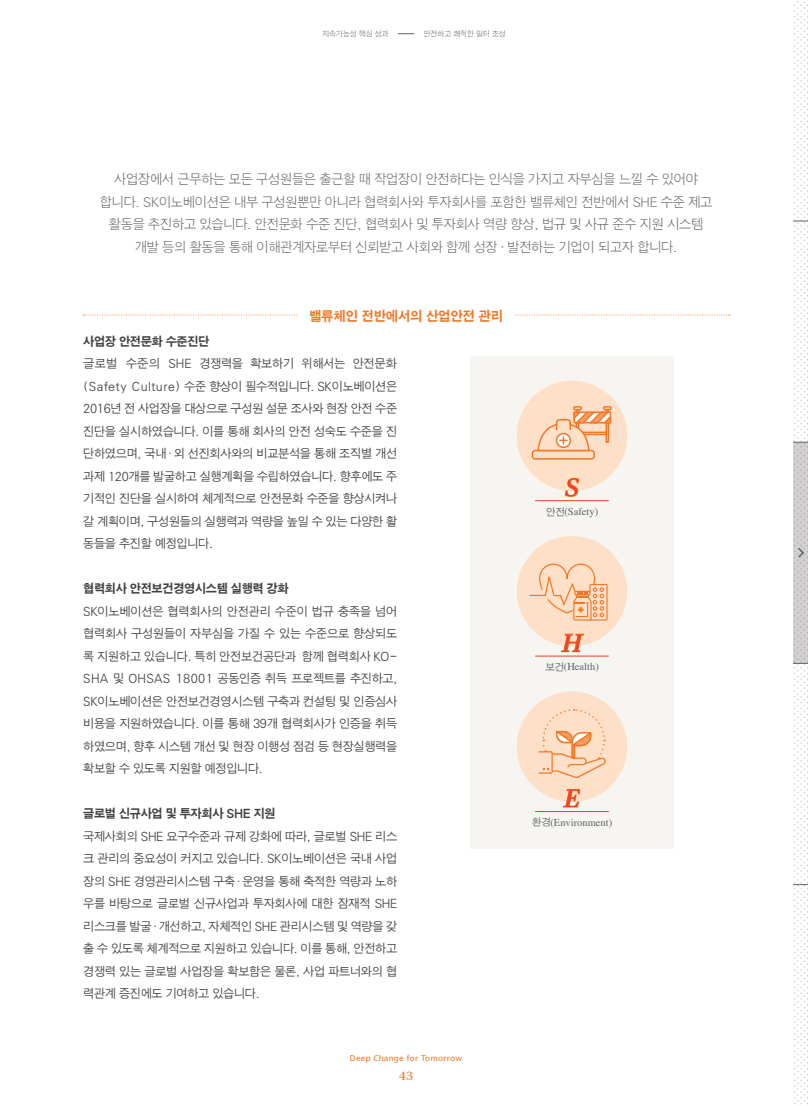
<style>
.page{position:relative;width:808px;height:1106px;background:#fff}
.page>*{position:absolute;margin:0;border:0;box-sizing:border-box;transform-origin:0 0}
.t1{font:italic 25.5px "Bosch Serif";color:#ef4123}
.t2{font:13.5px/22.5px "SM3 SJ Gothic 01";letter-spacing:-.07em;color:#606166;text-align:center;scale:.95 1}
.t3{font:13.5px "SM3 K Gothic";letter-spacing:-.07em;color:#f47725}
.t4{font:12.3px/22.5px "SM3 SJ Gothic 02";letter-spacing:-.08em;color:#414042;text-align:justify;scale:.96 1}
.t5{font:12.3px/22.5px "SM3 SJ Gothic 02";letter-spacing:-.08em;color:#414042;text-align:justify}
.t6{font:12.3px "SM3 K Gothic";letter-spacing:-.08em;color:#414042;scale:.96 1}
.t7{font:12px "Bosch Serif";color:#f47725}
.t8{font:10.5px "Times";color:#606166}
.t9{font:8.25px "Frutiger";letter-spacing:.025em;color:#f47725}
.t10{font:7.65px "SM3 SJ Gothic 01";letter-spacing:-.07em;color:#606166}
.s1{font-family:"SM3 SJ Gothic 02";font-size:10.2px}
</style>
<div class="page">
<svg style="left:793px;top:1px;width:15px;height:1104px"></svg>
<svg style="left:398px;top:33px;width:16px;height:1px"></svg>
<div style="left:470px;top:356px;width:203px;height:492px;background:#f7f5f2"></div>
<svg style="left:83px;top:315px;width:647px;height:1px"></svg>
<div style="left:297px;top:310px;width:218px;height:9px;background:#fff"></div>
<div style="left:517px;top:380px;width:110px;height:111px;background:#fee0c8;border-radius:50%"></div>
<hr style="left:535px;top:500px;width:74px;height:1px;background:#ef4123">
<svg style="left:564px;top:477px;width:15px;height:20px"></svg>
<div style="left:517px;top:536px;width:110px;height:110px;background:#fee0c8;border-radius:50%"></div>
<hr style="left:535px;top:656px;width:74px;height:1px;background:#ef4123">
<svg style="left:561px;top:633px;width:23px;height:24px"></svg>
<div style="left:517px;top:691px;width:110px;height:111px;background:#fee0c8;border-radius:50%"></div>
<hr style="left:535px;top:811px;width:74px;height:1px;background:#ef4123">
<svg style="left:563px;top:789px;width:17px;height:19px"></svg>
<svg style="left:531px;top:406px;width:81px;height:54px"></svg>
<svg style="left:529px;top:563px;width:79px;height:57px"></svg>
<svg style="left:539px;top:709px;width:67px;height:69px"></svg>
<p class="t10" style="left:322px;top:30px;width:68px">지속가능성 핵심 성과</p>
<p class="t10" style="left:423px;top:30px;width:84px">안전하고 쾌적한 일터 조성</p>
<p class="t2" style="left:99px;top:168px;width:647px">사업장에서 근무하는 모든 구성원들은 출근할 때 작업장이 안전하다는 인식을 가지고 자부심을 느낄 수 있어야 합니다. SK이노베이션은 내부 구성원뿐만 아니라 협력회사와 투자회사를 포함한 밸류체인 전반에서 SHE 수준 제고 활동을 추진하고 있습니다. 안전문화 수준 진단, 협력회사 및 투자회사 역량 향상, 법규 및 사규 준수 지원 시스템 개발 등의 활동을 통해 이해관계자로부터 신뢰받고 사회와 함께 성장·발전하는 기업이 되고자 합니다.</p>
<p class="t3" style="left:309px;top:308px;width:196px">밸류체인 전반에서의 산업안전 관리</p>
<p class="t6" style="left:83px;top:335px;width:134px">사업장 안전문화 수준진단</p>
<p class="t5" style="left:83px;top:353px;width:316px">글로벌 수준의 SHE 경쟁력을 확보하기 위해서는 안전문화 (Safety Culture) 수준 향상이 필수적입니다. SK이노베이션은 2016년 전 사업장을 대상으로 구성원 설문 조사와 현장 안전 수준 진단을 실시하였습니다. 이를 통해 회사의 안전 성숙도 수준을 진 단하였으며, 국내·외 선진회사와의 비교분석을 통해 조직별 개선 과제 120개를 발굴하고 실행계획을 수립하였습니다. 향후에도 주 기적인 진단을 실시하여 체계적으로 안전문화 수준을 향상시켜나 갈 계획이며, 구성원들의 실행력과 역량을 높일 수 있는 다양한 활 동들을 추진할 예정입니다.</p>
<p class="t6" style="left:83px;top:582px;width:216px">협력회사 안전보건경영시스템 실행력 강화</p>
<p class="t4" style="left:83px;top:600px;width:329px">SK이노베이션은 협력회사의 안전관리 수준이 법규 충족을 넘어 협력회사 구성원들이 자부심을 가질 수 있는 수준으로 향상되도 록 지원하고 있습니다. 특히 안전보건공단과 함께 협력회사 KO-SHA 및 OHSAS 18001 공동인증 취득 프로젝트를 추진하고, SK이노베이션은 안전보건경영시스템 구축과 컨설팅 및 인증심사 비용을 지원하였습니다. 이를 통해 39개 협력회사가 인증을 취득 하였으며, 향후 시스템 개선 및 현장 이행성 점검 등 현장실행력을 확보할 수 있도록 지원할 예정입니다.</p>
<p class="t6" style="left:83px;top:807px;width:203px">글로벌 신규사업 및 투자회사 SHE 지원</p>
<p class="t4" style="left:83px;top:825px;width:329px">국제사회의 SHE 요구수준과 규제 강화에 따라, 글로벌 SHE 리스 크 관리의 중요성이 커지고 있습니다. SK이노베이션은 국내 사업 장의 SHE 경영관리시스템 구축·운영을 통해 축적한 역량과 노하 우를 바탕으로 글로벌 신규사업과 투자회사에 대한 잠재적 SHE 리스크를 발굴·개선하고, 자체적인 SHE 관리시스템 및 역량을 갖 출 수 있도록 체계적으로 지원하고 있습니다. 이를 통해, 안전하고 경쟁력 있는 글로벌 사업장을 확보함은 물론, 사업 파트너와의 협 력관계 증진에도 기여하고 있습니다.</p>
<p class="t9" style="left:350px;top:1053px;width:114px">Deep Change for Tomorrow</p>
<p class="t7" style="left:399px;top:1067px;width:16px">43</p>
<h1 class="t1" style="left:565px;top:470px;width:16px">S</h1>
<p class="t8" style="left:546px;top:501px;width:54px"><span class="s1">안전</span>(Safety)</p>
<h1 class="t1" style="left:562px;top:626px;width:22px">H</h1>
<p class="t8" style="left:545px;top:657px;width:55px"><span class="s1">보건</span>(Health)</p>
<h1 class="t1" style="left:564px;top:781px;width:18px">E</h1>
<p class="t8" style="left:532px;top:812px;width:82px"><span class="s1">환경</span>(Environment)</p>
</div>
